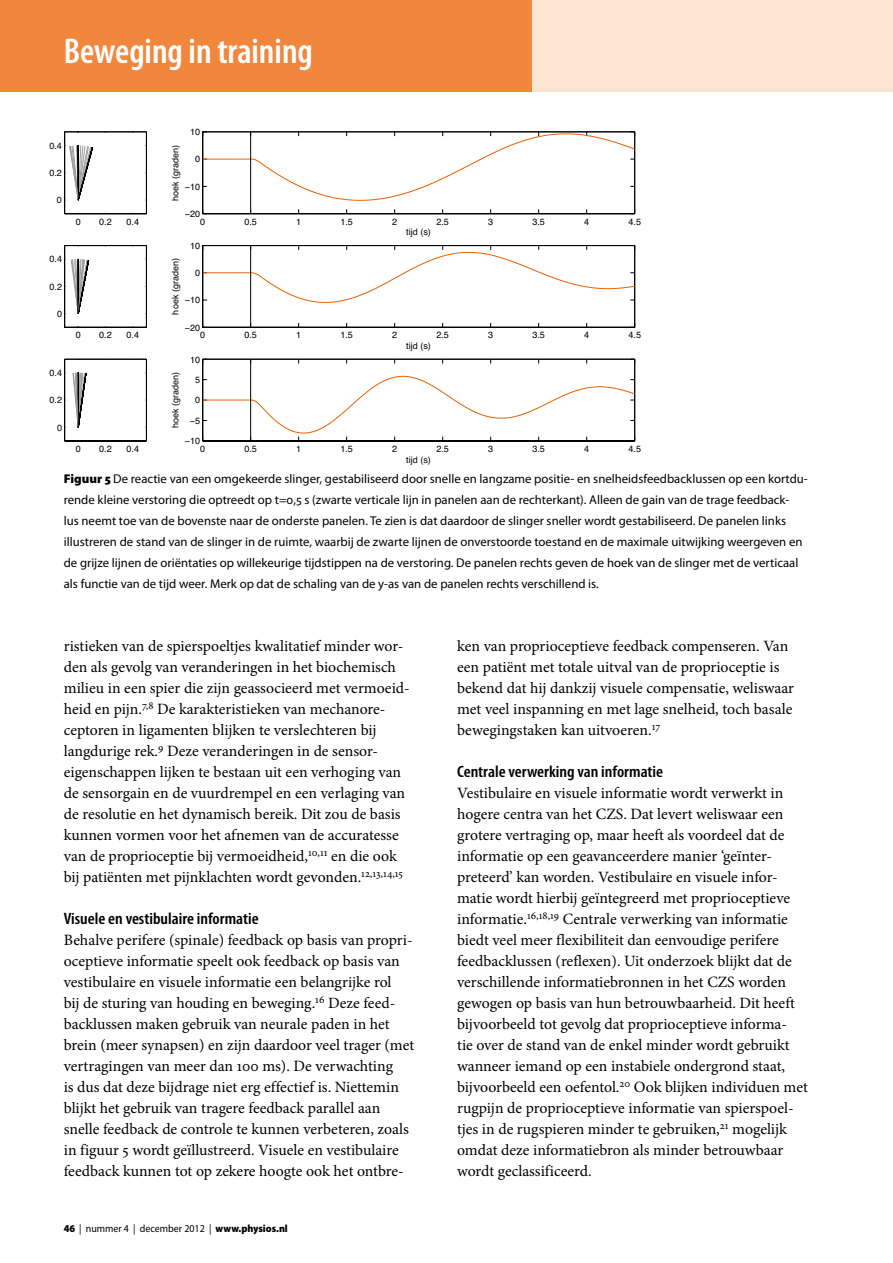
<style>
.page{position:relative;width:893px;height:1263px;background:#fff}
.page>*{position:absolute;margin:0;border:0;box-sizing:border-box;transform-origin:0 0}
.t1{font:600 condensed 36px "Myriad Pro";color:#fff}
.t2{font:600 condensed 16.5px "Myriad Pro";color:#000;scale:1.07 1}
.t3{font:15.75px/21px "Minion Pro";color:#000}
.t4{font:12.75px/21px "Myriad Pro";color:#000}
.t5{font:10.5px "Myriad Pro";color:#000;scale:.95 1}
.t6{font:9px "Helvetica";color:#000}
.s1{font-weight:900}
</style>
<div class="page">
<div style="left:0;top:0;width:893px;height:91px;background:#fde4d0"></div>
<div style="left:64px;top:132px;width:83px;height:82px;background:#fff;border:1px solid #fff"></div>
<hr style="left:146px;top:132px;width:1px;height:82px;background:#000">
<hr style="left:64px;top:132px;width:1px;height:82px;background:#000">
<hr style="left:65px;top:132px;width:81px;height:1px;background:#000">
<hr style="left:65px;top:213px;width:81px;height:1px;background:#000">
<svg style="left:65px;top:145px;width:28px;height:56px"></svg>
<hr style="left:634px;top:132px;width:1px;height:82px;background:#000">
<hr style="left:202px;top:132px;width:1px;height:82px;background:#000">
<hr style="left:203px;top:213px;width:432px;height:1px;background:#000">
<svg style="left:202px;top:132px;width:433px;height:69px"></svg>
<hr style="left:250px;top:132px;width:1px;height:82px;background:#000">
<div style="left:64px;top:245px;width:83px;height:83px;background:#fff;border:1px solid #fff"></div>
<hr style="left:146px;top:246px;width:1px;height:81px;background:#000">
<hr style="left:64px;top:246px;width:1px;height:81px;background:#000">
<hr style="left:65px;top:245px;width:81px;height:1px;background:#000">
<hr style="left:65px;top:327px;width:81px;height:1px;background:#000">
<svg style="left:65px;top:259px;width:24px;height:55px"></svg>
<hr style="left:634px;top:246px;width:1px;height:81px;background:#000">
<hr style="left:202px;top:246px;width:1px;height:81px;background:#000">
<hr style="left:203px;top:327px;width:432px;height:1px;background:#000">
<svg style="left:202px;top:245px;width:433px;height:58px"></svg>
<hr style="left:250px;top:246px;width:1px;height:81px;background:#000">
<div style="left:64px;top:359px;width:83px;height:82px;background:#fff;border:1px solid #fff"></div>
<hr style="left:146px;top:359px;width:1px;height:82px;background:#000">
<hr style="left:64px;top:359px;width:1px;height:82px;background:#000">
<hr style="left:65px;top:359px;width:81px;height:1px;background:#000">
<hr style="left:65px;top:441px;width:81px;height:1px;background:#000">
<svg style="left:72px;top:372px;width:14px;height:56px"></svg>
<hr style="left:634px;top:359px;width:1px;height:82px;background:#000">
<hr style="left:202px;top:359px;width:1px;height:82px;background:#000">
<hr style="left:203px;top:359px;width:432px;height:1px;background:#000">
<svg style="left:202px;top:376px;width:433px;height:66px"></svg>
<hr style="left:250px;top:359px;width:1px;height:82px;background:#000">
<div style="left:0;top:0;width:531px;height:91px;background:#f1873d"></div>
<h1 class="t1" style="left:64px;top:29px;width:251px">Beweging in training</h1>
<p class="t6" style="left:49px;top:139px;width:14px">0.4</p>
<p class="t6" style="left:49px;top:166px;width:14px">0.2</p>
<p class="t6" style="left:57px;top:193px;width:7px">0</p>
<p class="t6" style="left:50px;top:252px;width:14px">0.4</p>
<p class="t6" style="left:50px;top:280px;width:14px">0.2</p>
<p class="t6" style="left:57px;top:307px;width:7px">0</p>
<p class="t6" style="left:50px;top:366px;width:14px">0.4</p>
<p class="t6" style="left:50px;top:393px;width:14px">0.2</p>
<p class="t6" style="left:57px;top:420px;width:7px">0</p>
<p class="t6" style="left:76px;top:214px;width:7px">0</p>
<p class="t6" style="left:99px;top:214px;width:14px">0.2</p>
<p class="t6" style="left:127px;top:214px;width:14px">0.4</p>
<p class="t6" style="left:76px;top:328px;width:7px">0</p>
<p class="t6" style="left:99px;top:328px;width:14px">0.2</p>
<p class="t6" style="left:127px;top:328px;width:14px">0.4</p>
<p class="t6" style="left:76px;top:442px;width:7px">0</p>
<p class="t6" style="left:99px;top:442px;width:14px">0.2</p>
<p class="t6" style="left:127px;top:442px;width:14px">0.4</p>
<p class="t6" style="left:190px;top:125px;width:12px">10</p>
<p class="t6" style="left:168px;top:201px;width:58px;rotate:-90deg">hoek (graden)</p>
<p class="t6" style="left:195px;top:152px;width:7px">0</p>
<p class="t6" style="left:185px;top:180px;width:17px">−10</p>
<p class="t6" style="left:185px;top:207px;width:17px">−20</p>
<p class="t6" style="left:200px;top:214px;width:7px">0</p>
<p class="t6" style="left:244px;top:214px;width:14px">0.5</p>
<p class="t6" style="left:296px;top:214px;width:7px">1</p>
<p class="t6" style="left:340px;top:214px;width:14px">1.5</p>
<p class="t6" style="left:392px;top:214px;width:7px">2</p>
<p class="t6" style="left:436px;top:214px;width:14px">2.5</p>
<p class="t6" style="left:488px;top:214px;width:7px">3</p>
<p class="t6" style="left:532px;top:214px;width:14px">3.5</p>
<p class="t6" style="left:584px;top:214px;width:7px">4</p>
<p class="t6" style="left:628px;top:214px;width:14px">4.5</p>
<p class="t6" style="left:190px;top:239px;width:12px">10</p>
<p class="t6" style="left:168px;top:314px;width:58px;rotate:-90deg">hoek (graden)</p>
<p class="t6" style="left:195px;top:266px;width:7px">0</p>
<p class="t6" style="left:185px;top:293px;width:17px">−10</p>
<p class="t6" style="left:406px;top:225px;width:26px">tijd (s)</p>
<p class="t6" style="left:185px;top:321px;width:17px">−20</p>
<p class="t6" style="left:200px;top:328px;width:7px">0</p>
<p class="t6" style="left:244px;top:328px;width:14px">0.5</p>
<p class="t6" style="left:296px;top:328px;width:7px">1</p>
<p class="t6" style="left:340px;top:328px;width:14px">1.5</p>
<p class="t6" style="left:392px;top:328px;width:7px">2</p>
<p class="t6" style="left:436px;top:328px;width:14px">2.5</p>
<p class="t6" style="left:488px;top:328px;width:7px">3</p>
<p class="t6" style="left:532px;top:328px;width:14px">3.5</p>
<p class="t6" style="left:584px;top:328px;width:7px">4</p>
<p class="t6" style="left:628px;top:328px;width:14px">4.5</p>
<p class="t6" style="left:168px;top:428px;width:58px;rotate:-90deg">hoek (graden)</p>
<p class="t6" style="left:190px;top:352px;width:12px">10</p>
<p class="t6" style="left:195px;top:373px;width:7px">5</p>
<p class="t6" style="left:195px;top:393px;width:7px">0</p>
<p class="t6" style="left:190px;top:414px;width:12px">−5</p>
<p class="t6" style="left:406px;top:339px;width:26px">tijd (s)</p>
<p class="t6" style="left:185px;top:434px;width:17px">−10</p>
<p class="t6" style="left:200px;top:442px;width:7px">0</p>
<p class="t6" style="left:244px;top:442px;width:14px">0.5</p>
<p class="t6" style="left:296px;top:442px;width:7px">1</p>
<p class="t6" style="left:340px;top:442px;width:14px">1.5</p>
<p class="t6" style="left:392px;top:442px;width:7px">2</p>
<p class="t6" style="left:436px;top:442px;width:14px">2.5</p>
<p class="t6" style="left:488px;top:442px;width:7px">3</p>
<p class="t6" style="left:532px;top:442px;width:14px">3.5</p>
<p class="t6" style="left:584px;top:442px;width:7px">4</p>
<p class="t6" style="left:628px;top:442px;width:14px">4.5</p>
<p class="t6" style="left:406px;top:453px;width:26px">tijd (s)</p>
<p class="t4" style="left:64px;top:468px;width:746px"><span class="s1">Figuur 5</span> De reactie van een omgekeerde slinger, gestabiliseerd door snelle en langzame positie- en snelheidsfeedbacklussen op een kortdu&shy;rende kleine verstoring die optreedt op t=0,5 s (zwarte verticale lijn in panelen aan de rechterkant). Alleen de gain van de trage feedback-<br>lus neemt toe van de bovenste naar de onderste panelen. Te zien is dat daardoor de slinger sneller wordt gestabiliseerd. De panelen links illustreren de stand van de slinger in de ruimte, waarbij de zwarte lijnen de onverstoorde toestand en de maximale uitwijking weergeven en de grijze lijnen de oriëntaties op willekeurige tijdstippen na de verstoring. De panelen rechts geven de hoek van de slinger met de verticaal als functie van de tijd weer. Merk op dat de schaling van de y-as van de panelen rechts verschillend is.</p>
<p class="t3" style="left:64px;top:636px;width:348px">ristieken van de spierspoeltjes kwalitatief minder wor&shy;den als gevolg van veranderingen in het biochemisch milieu in een spier die zijn geassocieerd met vermoeid&shy;heid en pijn.<sup>7,8</sup> De karakteristieken van mechanore&shy;ceptoren in ligamenten blijken te verslechteren bij langdurige rek.<sup>9</sup> Deze veranderingen in de sensor&shy;eigenschappen lijken te bestaan uit een verhoging van de sensorgain en de vuurdrempel en een verlaging van de resolutie en het dynamisch bereik. Dit zou de basis kunnen vormen voor het afnemen van de accuratesse van de proprioceptie bij vermoeidheid,<sup>10,11</sup> en die ook bij patiënten met pijnklachten wordt gevonden.<sup>12,13,14,15</sup></p>
<p class="t2" style="left:64px;top:908px;width:184px">Visuele en vestibulaire informatie</p>
<p class="t3" style="left:64px;top:930px;width:352px">Behalve perifere (spinale) feedback op basis van propri&shy;oceptieve informatie speelt ook feedback op basis van vestibulaire en visuele informatie een belangrijke rol<br>bij de sturing van houding en beweging.<sup>16</sup> Deze feed&shy;backlussen maken gebruik van neurale paden in het brein (meer synapsen) en zijn daardoor veel trager (met vertragingen van meer dan 100 ms). De verwachting<br>is dus dat deze bijdrage niet erg effectief is. Niettemin blijkt het gebruik van tragere feedback parallel aan snelle feedback de controle te kunnen verbeteren, zoals in figuur 5 wordt geïllustreerd. Visuele en vestibulaire feedback kunnen tot op zekere hoogte ook het ontbre-</p>
<p class="t5" style="left:64px;top:1222px;width:237px"><span class="s1">46</span> | nummer 4 | december 2012 | <span class="s1">www.physios.nl</span></p>
<p class="t3" style="left:457px;top:636px;width:338px">ken van proprioceptieve feedback compenseren. Van een patiënt met totale uitval van de proprioceptie is bekend dat hij dankzij visuele compensatie, weliswaar met veel inspanning en met lage snelheid, toch basale bewegingstaken kan uitvoeren.<sup>17</sup></p>
<p class="t2" style="left:457px;top:761px;width:194px">Centrale verwerking van informatie</p>
<p class="t3" style="left:457px;top:783px;width:352px">Vestibulaire en visuele informatie wordt verwerkt in hogere centra van het CZS. Dat levert weliswaar een grotere vertraging op, maar heeft als voordeel dat de informatie op een geavanceerdere manier ‘geïnter&shy;preteerd’ kan worden. Vestibulaire en visuele infor&shy;matie wordt hierbij geïntegreerd met proprioceptieve informatie.<sup>16,18,19</sup> Centrale verwerking van informatie biedt veel meer flexibiliteit dan eenvoudige perifere feedbacklussen (reflexen). Uit onderzoek blijkt dat de verschillende informatiebronnen in het CZS worden gewogen op basis van hun betrouwbaarheid. Dit heeft bijvoorbeeld tot gevolg dat proprioceptieve informa-<br>tie over de stand van de enkel minder wordt gebruikt wanneer iemand op een instabiele ondergrond staat, bijvoorbeeld een oefentol.<sup>20</sup> Ook blijken individuen met rugpijn de proprioceptieve informatie van spierspoel&shy;tjes in de rugspieren minder te gebruiken,<sup>21</sup> mogelijk omdat deze informatiebron als minder betrouwbaar wordt geclassificeerd.</p>
</div>
